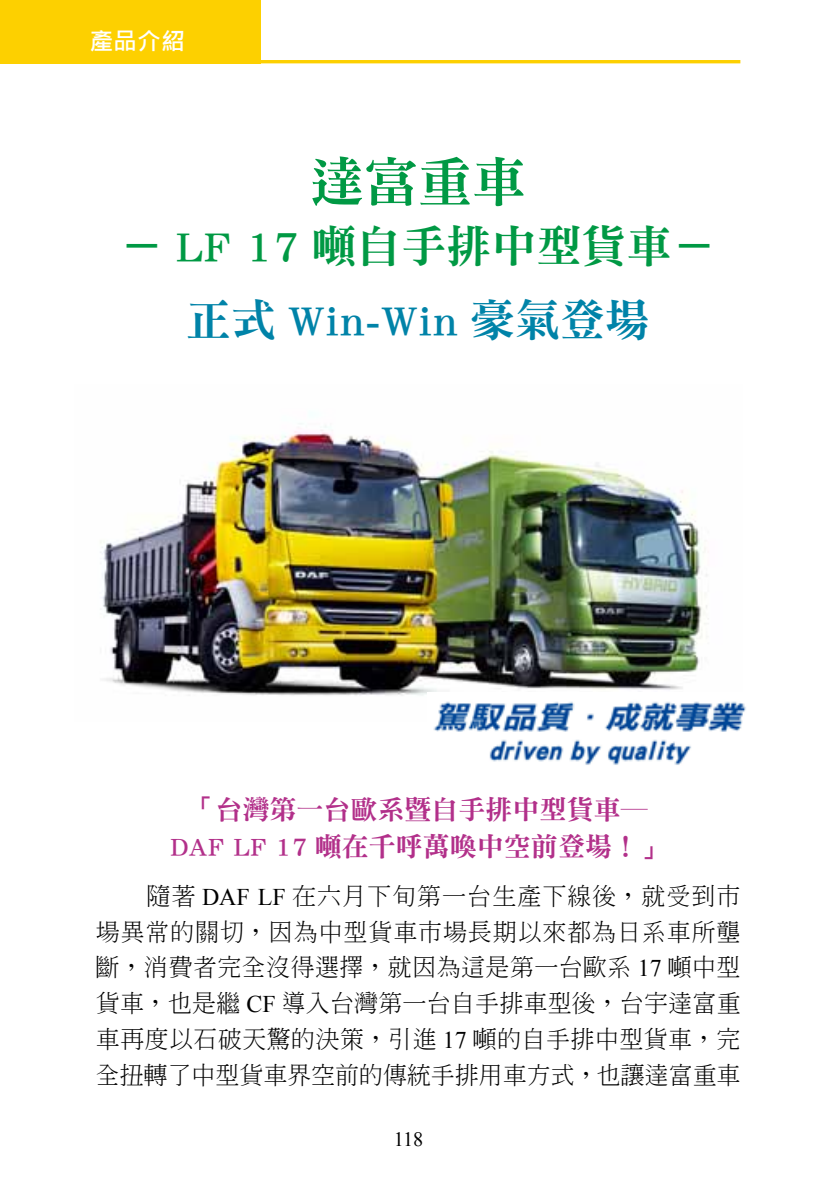
<style>
.page{position:relative;width:817px;height:1200px;background:#fff}
.page>*{position:absolute;margin:0;border:0;box-sizing:border-box;transform-origin:0 0}
.t1{font:54px "DF Ming Std W9";color:#094}
.t2{font:45px "DF Ming Std W9";color:#094}
.t3{font:45px "DF Ming Std W9";color:#0083a8}
.t4{font:27px/36.9px "DF Ming Std W9";color:#b2308a;text-align:center}
.t5{font:300 23.85px/35.8px "Adobe Ming Std";color:#000;text-align:justify}
.t6{font:700 23.85px "Microsoft Jheng Hei";color:#fff}
.t7{font:20.25px "Times New Roman";color:#000}
.s1{font-family:"Times New Roman";font-weight:400}
</style>
<div class="page">
<div style="left:0;top:0;width:260px;height:63px;background:#fdd000"></div>
<img style="left:100px;top:423px;width:609px;height:273px">
<img style="left:427px;top:692px;width:319px;height:73px">
<hr style="left:96px;top:60px;width:644px;height:3px;background:#fdd000">
<p class="t6" style="left:89px;top:26px;width:97px">產品介紹</p>
<h1 class="t1" style="left:310px;top:152px;width:217px">達富重車</h1>
<h2 class="t2" style="left:119px;top:221px;width:598px">－ LF 17 噸自手排中型貨車－</h2>
<h2 class="t3" style="left:186px;top:295px;width:465px">正式 Win-Win 豪氣登場</h2>
<p class="t4" style="left:170px;top:790px;width:497px">「台灣第一台歐系暨自手排中型貨車─<br>DAF LF 17 噸在千呼萬喚中空前登場！」</p>
<p class="t5" style="left:96px;top:876px;width:646px;text-indent:51px">隨著 <span class="s1">DAF LF</span> 在六月下旬第一台生產下線後，就受到市場異常的關切，因為中型貨車市場長期以來都為日系車所壟斷，消費者完全沒得選擇，就因為這是第一台歐系 <span class="s1">17</span> 噸中型貨車，也是繼 <span class="s1">CF</span> 導入台灣第一台自手排車型後，台宇達富重車再度以石破天驚的決策，引進 <span class="s1">17</span> 噸的自手排中型貨車，完全扭轉了中型貨車界空前的傳統手排用車方式，也讓達富重車</p>
<p class="t7" style="left:393px;top:1124px;width:31px">118</p>
</div>
